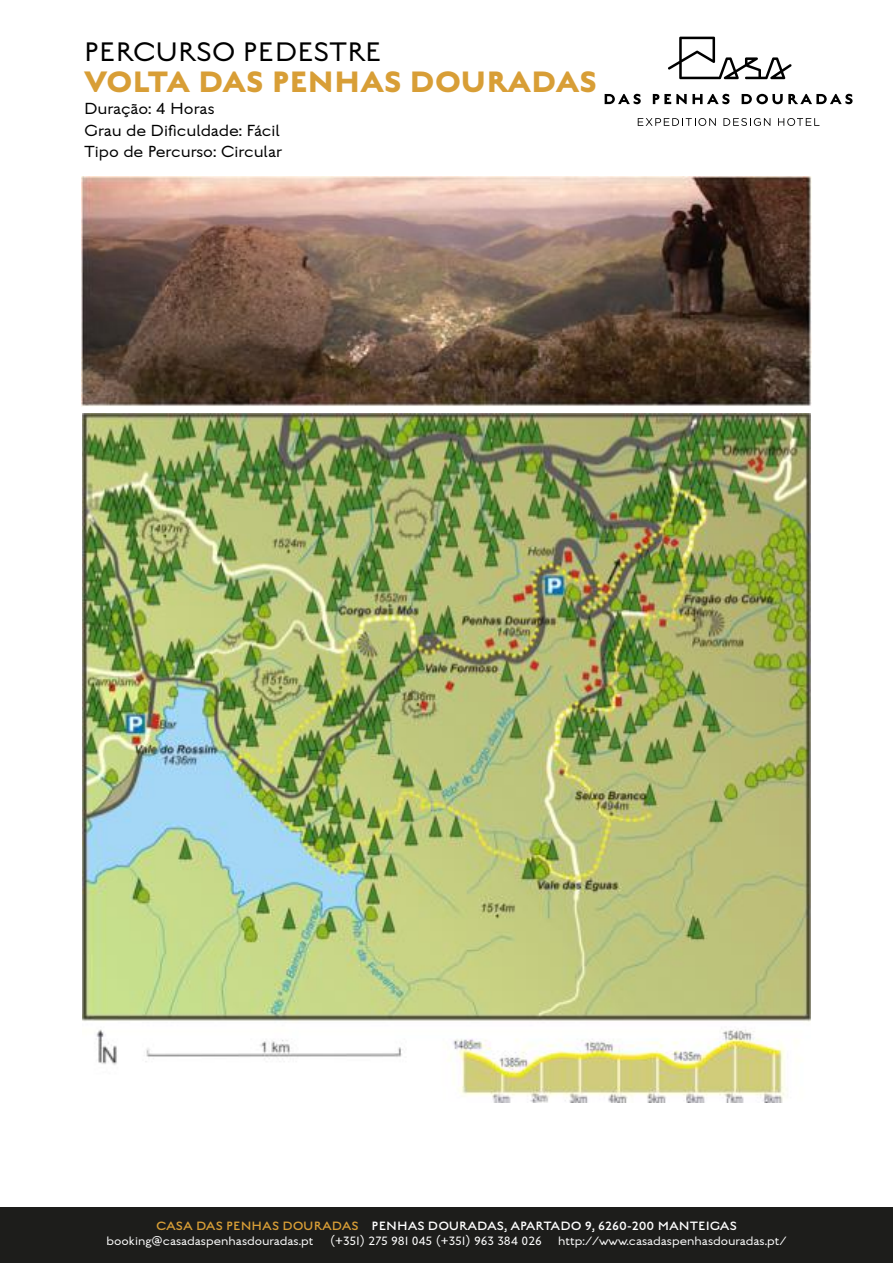
<style>
.page{position:relative;width:893px;height:1263px;background:#fff}
.page>*{position:absolute;margin:0;border:0;box-sizing:border-box;transform-origin:0 0}
.t1{font:700 33px "English Grotesque";color:#d89e36}
.t2{font:100 30px "English Grotesque";color:#000}
.t3{font:100 18px/21.6px "English Grotesque";color:#000}
.t4{font:100 13.5px/15px "English Grotesque";color:#fff;text-align:center}
.s1{font-weight:300;color:#d89e36}
.s2{font-weight:300}
</style>
<div class="page">
<div style="left:0;top:1208px;width:893px;height:55px;background:#1d1d1b"></div>
<img style="left:82px;top:177px;width:729px;height:229px">
<img style="left:83px;top:414px;width:727px;height:688px">
<svg style="left:605px;top:37px;width:248px;height:67px"></svg>
<svg style="left:638px;top:118px;width:78px;height:8px"></svg>
<svg style="left:723px;top:118px;width:47px;height:8px"></svg>
<svg style="left:778px;top:118px;width:41px;height:8px"></svg>
<h2 class="t2" style="left:84px;top:32px;width:299px">PERCURSO PEDESTRE</h2>
<h1 class="t1" style="left:84px;top:62px;width:514px">VOLTA DAS PENHAS DOURADAS</h1>
<h3 class="t3" style="left:84px;top:96px;width:200px">Duração: 4 Horas<br>Grau de Dificuldade: Fácil<br>Tipo de Percurso: Circular</h3>
<p class="t4" style="left:106px;top:1217px;width:681px"><span class="s1">CASA DAS PENHAS DOURADAS</span> <span class="s2">PENHAS DOURADAS, APARTADO 9, 6260-200 MANTEIGAS </span>booking@casadaspenhasdouradas.pt (+351) 275 981 045 (+351) 963 384 026 http://www.casadaspenhasdouradas.pt/</p>
</div>
